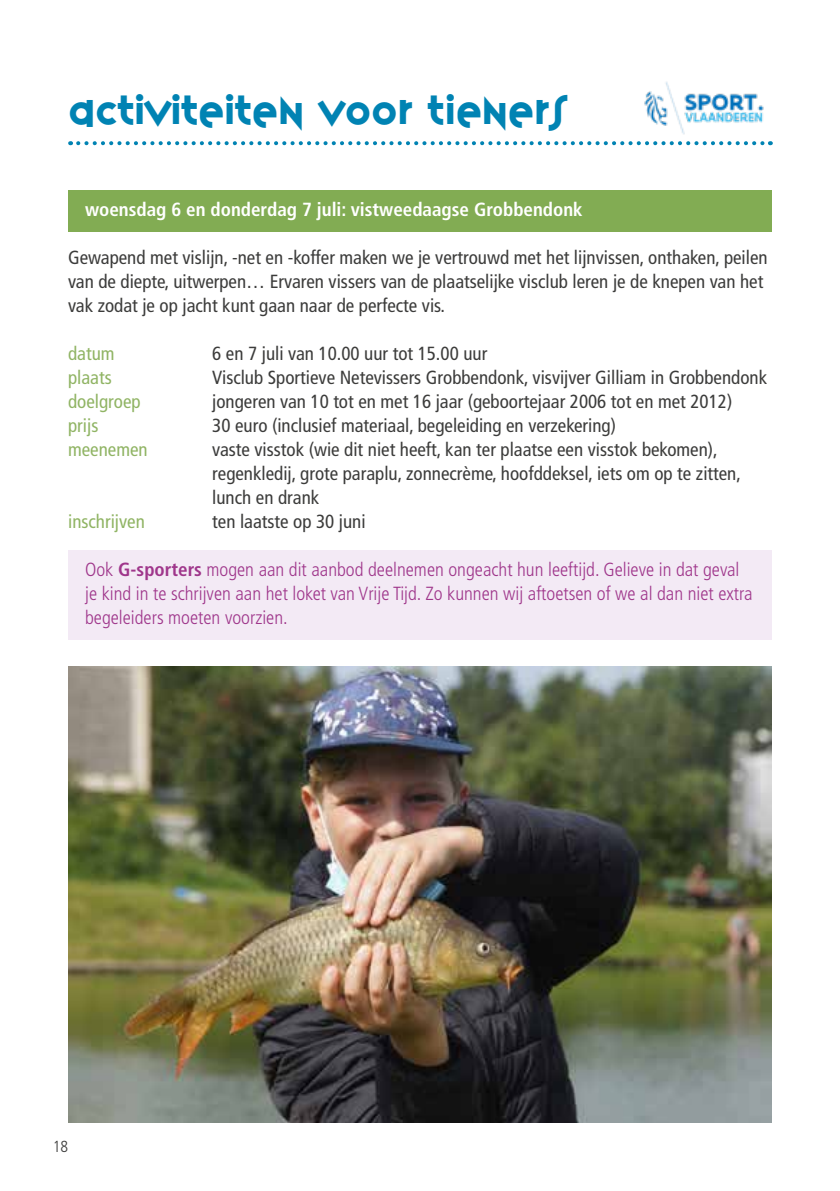
<style>
.page{position:relative;width:840px;height:1191px;background:#fff}
.page>*{position:absolute;margin:0;border:0;box-sizing:border-box;transform-origin:0 0}
.t1{font:36px "Variex OT";letter-spacing:-.01em;color:#0083b3}
.t2{font:condensed 19px/24px "Frutiger";color:#3c3c3b}
.t3{font:300 condensed 19px/24px "Frutiger";color:#9f368b}
.t4{font:700 condensed 19px "Frutiger";color:#fff}
.t5{font:condensed 19px "Frutiger";color:#90b464}
.t6{font:300 condensed 16px "Frutiger";color:#3c3c3b}
.s1{font-weight:700}
</style>
<div class="page">
<img style="left:69px;top:666px;width:701px;height:457px">
<svg style="left:78px;top:141px;width:692px;height:4px"></svg>
<div style="left:68px;top:190px;width:703px;height:42px;background:#82ac53"></div>
<div style="left:68px;top:550px;width:703px;height:90px;background:#f3eaf5"></div>
<img style="left:644px;top:81px;width:120px;height:53px">
<h1 class="t1" style="left:68px;top:94px;width:500px">ACTIVITEITEN VOOR TIENERS</h1>
<p class="t4" style="left:85px;top:198px;width:499px">woensdag 6 en donderdag 7 juli: vistweedaagse Grobbendonk</p>
<p class="t2" style="left:68px;top:246px;width:700px">Gewapend met vislijn, -net en -koffer maken we je vertrouwd met het lijnvissen, onthaken, peilen van de diepte, uitwerpen… Ervaren vissers van de plaatselijke visclub leren je de knepen van het vak zodat je op jacht kunt gaan naar de perfecte vis.</p>
<p class="t5" style="left:68px;top:342px;width:48px">datum</p>
<p class="t2" style="left:212px;top:342px;width:276px">6 en 7 juli van 10.00 uur tot 15.00 uur</p>
<p class="t5" style="left:68px;top:366px;width:45px">plaats</p>
<p class="t2" style="left:212px;top:366px;width:556px">Visclub Sportieve Netevissers Grobbendonk, visvijver Gilliam in Grobbendonk</p>
<p class="t5" style="left:68px;top:390px;width:74px">doelgroep</p>
<p class="t2" style="left:212px;top:390px;width:521px">jongeren van 10 tot en met 16 jaar (geboortejaar 2006 tot en met 2012)</p>
<p class="t5" style="left:68px;top:414px;width:32px">prijs</p>
<p class="t2" style="left:212px;top:414px;width:405px">30 euro (inclusief materiaal, begeleiding en verzekering)</p>
<p class="t5" style="left:68px;top:438px;width:81px">meenemen</p>
<p class="t2" style="left:212px;top:438px;width:530px">vaste visstok (wie dit niet heeft, kan ter plaatse een visstok bekomen), regenkledij, grote paraplu, zonnecrème, hoofddeksel, iets om op te zitten, lunch en drank</p>
<p class="t5" style="left:68px;top:510px;width:78px">inschrijven</p>
<p class="t2" style="left:212px;top:510px;width:155px">ten laatste op 30 juni</p>
<p class="t3" style="left:85px;top:558px;width:668px">Ook <span class="s1">G-sporters</span> mogen aan dit aanbod deelnemen ongeacht hun leeftijd. Gelieve in dat geval je kind in te schrijven aan het loket van Vrije Tijd. Zo kunnen wij aftoetsen of we al dan niet extra begeleiders moeten voorzien.</p>
<p class="t6" style="left:53px;top:1137px;width:17px">18</p>
</div>
